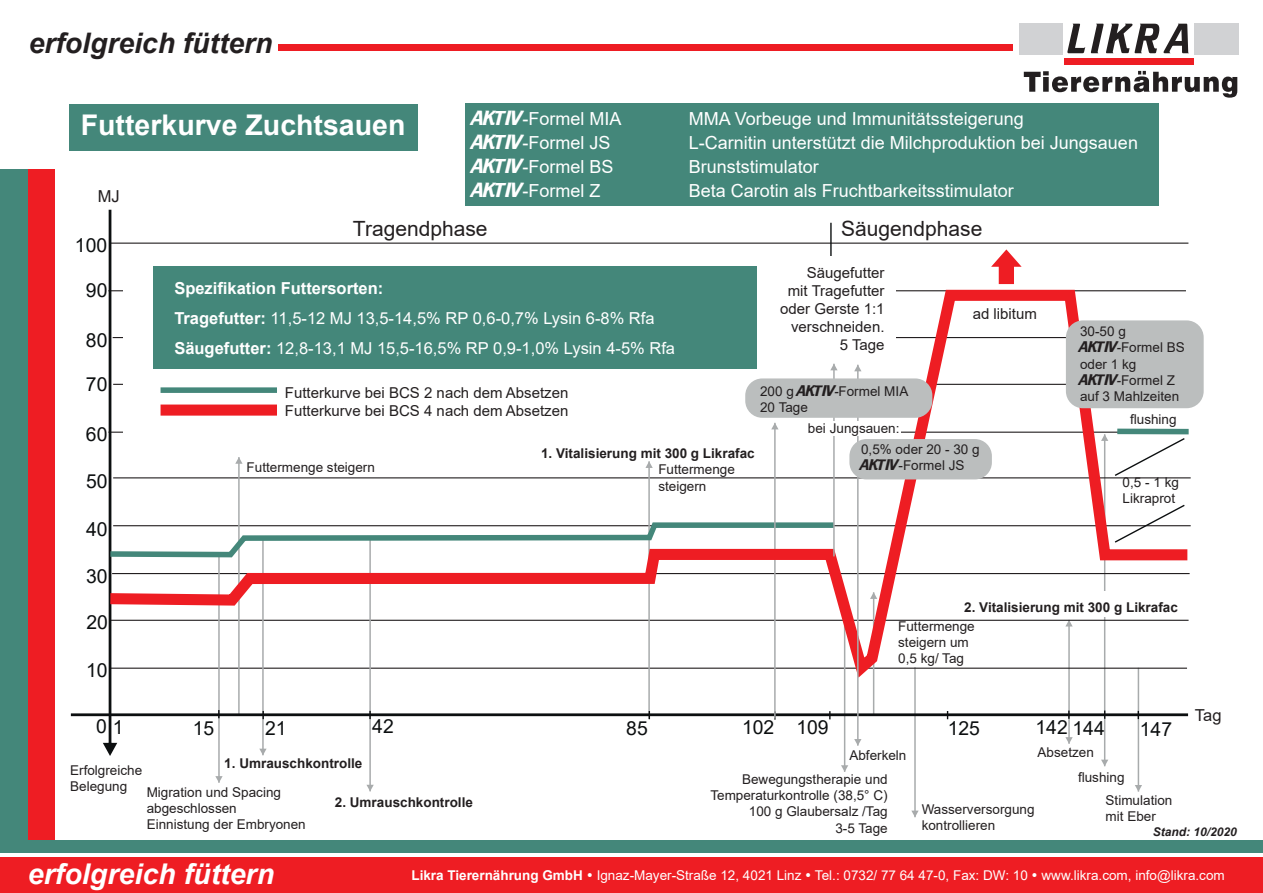
<style>
.page{position:relative;width:1263px;height:893px;background:#fff}
.page>*{position:absolute;margin:0;border:0;box-sizing:border-box;transform-origin:0 0}
.t1{font:italic 700 28.65px "Arial";color:#fff}
.t2{font:700 28.5px "Arial";color:#fff}
.t3{font:italic 700 28.35px "Arial";color:#231f20}
.t4{font:21px "Arial";color:#231f20}
.t5{font:19.35px "Arial";color:#0c0f10}
.t6{font:18px "Arial";color:#fff}
.t7{font:16.5px/30px "Arial";color:#fff}
.t8{font:16.5px "Arial";color:#231f20}
.t9{font:15px/18px "Arial";color:#231f20;text-align:right}
.t10{font:13.5px/16.2px "Arial";color:#231f20}
.t11{font:13.5px "Arial";color:#fff}
.t12{font:700 13.5px "Arial";color:#231f20}
.t13{font:italic 700 12px "Arial";color:#231f20}
.s1{font-family:"Crillee"}
.s2{font-weight:700}
</style>
<div class="page">
<div style="left:279px;top:44px;width:734px;height:6px;background:#ee1d23"></div>
<div style="left:0;top:857px;width:1263px;height:36px;background:#ee1d23"></div>
<div style="left:69px;top:104px;width:348px;height:47px;background:#44877a"></div>
<div style="left:466px;top:103px;width:693px;height:102px;background:#44877a"></div>
<div style="left:1019px;top:23px;width:43px;height:31px;background:#d1d2d4"></div>
<div style="left:1194px;top:23px;width:44px;height:31px;background:#d1d2d4"></div>
<svg style="left:1024px;top:71px;width:213px;height:27px"></svg>
<div style="left:1064px;top:59px;width:130px;height:6px;background:#ee1d23"></div>
<svg style="left:1067px;top:24px;width:122px;height:29px"></svg>
<hr style="left:1104px;top:434px;width:1px;height:332px;background:#a8abac">
<svg style="left:1101px;top:760px;width:7px;height:6px"></svg>
<hr style="left:1138px;top:668px;width:1px;height:124px;background:#a8abac">
<svg style="left:1135px;top:785px;width:7px;height:7px"></svg>
<hr style="left:1068px;top:620px;width:2px;height:124px;background:#a8abac">
<svg style="left:1065px;top:737px;width:8px;height:7px"></svg>
<hr style="left:914px;top:667px;width:2px;height:150px;background:#a8abac">
<hr style="left:111px;top:243px;width:1077px;height:1px;background:#231f20">
<svg style="left:911px;top:811px;width:8px;height:6px"></svg>
<hr style="left:844px;top:607px;width:1px;height:165px;background:#a8abac">
<svg style="left:841px;top:765px;width:7px;height:7px"></svg>
<hr style="left:873px;top:592px;width:1px;height:123px;background:#a8abac">
<hr style="left:369px;top:540px;width:2px;height:251px;background:#a8abac">
<svg style="left:366px;top:785px;width:8px;height:6px"></svg>
<hr style="left:218px;top:554px;width:2px;height:229px;background:#a8abac">
<svg style="left:215px;top:776px;width:8px;height:7px"></svg>
<hr style="left:71px;top:713px;width:1117px;height:3px;background:#0c0f10">
<svg style="left:839px;top:284px;width:359px;height:404px"></svg>
<div style="left:785px;top:273px;width:111px;height:89px;background:#fff"></div>
<svg style="left:103px;top:210px;width:736px;height:546px"></svg>
<hr style="left:857px;top:365px;width:1px;height:381px;background:#a8abac">
<svg style="left:854px;top:365px;width:7px;height:6px"></svg>
<svg style="left:854px;top:739px;width:7px;height:7px"></svg>
<div style="left:1117px;top:429px;width:72px;height:5px;background:#44877a"></div>
<svg style="left:1101px;top:434px;width:85px;height:110px"></svg>
<div style="left:826px;top:421px;width:75px;height:14px;background:#fff"></div>
<svg style="left:991px;top:249px;width:30px;height:35px"></svg>
<div style="left:0;top:169px;width:28px;height:680px;background:#44877a"></div>
<div style="left:28px;top:169px;width:27px;height:678px;background:#ee1d23"></div>
<div style="left:0;top:841px;width:1263px;height:12px;background:#44877a"></div>
<div style="left:1066px;top:320px;width:138px;height:88px;background:#bbbebe;border-radius:17px"></div>
<div style="left:745px;top:378px;width:187px;height:40px;background:#bbbebe;border-radius:17px"></div>
<div style="left:849px;top:439px;width:143px;height:40px;background:#bbbebe;border-radius:17px"></div>
<div style="left:1097px;top:592px;width:15px;height:25px;background:#fff"></div>
<div style="left:153px;top:267px;width:604px;height:102px;background:#44877a"></div>
<h3 class="t3" style="left:29px;top:25px;width:245px">erfolgreich füttern</h3>
<h2 class="t2" style="left:81px;top:104px;width:326px">Futterkurve Zuchtsauen</h2>
<h3 class="t6" style="left:473px;top:106px;width:150px"><span class="s1">AKTIV</span>-Formel MIA</h3>
<h3 class="t6" style="left:689px;top:106px;width:337px">MMA Vorbeuge und Immunitätssteigerung</h3>
<h3 class="t6" style="left:473px;top:130px;width:139px"><span class="s1">AKTIV</span>-Formel JS</h3>
<h3 class="t6" style="left:689px;top:130px;width:451px">L-Carnitin unterstützt die Milchproduktion bei Jungsauen</h3>
<h3 class="t6" style="left:473px;top:154px;width:142px"><span class="s1">AKTIV</span>-Formel BS</h3>
<h3 class="t6" style="left:689px;top:154px;width:132px">Brunststimulator</h3>
<h3 class="t6" style="left:473px;top:178px;width:129px"><span class="s1">AKTIV</span>-Formel Z</h3>
<h3 class="t6" style="left:689px;top:178px;width:327px">Beta Carotin als Fruchtbarkeitsstimulator</h3>
<h3 class="t4" style="left:353px;top:214px;width:136px">Tragendphase</h3>
<h3 class="t4" style="left:841px;top:214px;width:143px">Säugendphase</h3>
<p class="t8" style="left:98px;top:185px;width:23px">MJ</p>
<h3 class="t5" style="left:75px;top:231px;width:34px">100</h3>
<h3 class="t5" style="left:86px;top:277px;width:23px">90</h3>
<h3 class="t5" style="left:86px;top:327px;width:23px">80</h3>
<h3 class="t5" style="left:86px;top:371px;width:23px">70</h3>
<h3 class="t5" style="left:86px;top:421px;width:23px">60</h3>
<h3 class="t5" style="left:86px;top:468px;width:23px">50</h3>
<h3 class="t5" style="left:86px;top:515px;width:23px">40</h3>
<h3 class="t5" style="left:86px;top:563px;width:23px">30</h3>
<h3 class="t5" style="left:86px;top:609px;width:23px">20</h3>
<h3 class="t5" style="left:86px;top:657px;width:23px">10</h3>
<p class="t7" style="left:174px;top:273px;width:502px"><span class="s2">Spezifikation Futtersorten:<br>Tragefutter:</span> 11,5-12 MJ 13,5-14,5% RP 0,6-0,7% Lysin 6-8% Rfa<br><span class="s2">Säugefutter:</span> 12,8-13,1 MJ 15,5-16,5% RP 0,9-1,0% Lysin 4-5% Rfa</p>
<p class="t9" style="left:285px;top:383px;width:285px;text-align:left">Futterkurve bei BCS 2 nach dem Absetzen<br>Futterkurve bei BCS 4 nach dem Absetzen</p>
<p class="t9" style="left:780px;top:263px;width:106px">Säugefutter<br>mit Tragefutter oder Gerste 1:1 verschneiden.<br>5 Tage</p>
<p class="t10" style="left:760px;top:383px;width:150px">200 g <span class="s1">AKTIV-</span>Formel MIA<br>20 Tage</p>
<p class="t10" style="left:808px;top:420px;width:93px">bei Jungsauen:</p>
<p class="t9" style="left:973px;top:305px;width:66px">ad libitum</p>
<p class="t10" style="left:247px;top:459px;width:130px">Futtermenge steigern</p>
<p class="t12" style="left:541px;top:444px;width:215px">1. Vitalisierung mit 300 g Likrafac</p>
<p class="t10" style="left:658px;top:461px;width:78px">Futtermenge steigern</p>
<p class="t10" style="left:861px;top:441px;width:120px">0,5% oder 20 - 30 g<br><span class="s1">AKTIV</span>-Formel JS</p>
<p class="t10" style="left:1080px;top:323px;width:106px">30-50 g<br><span class="s1">AKTIV-</span>Formel BS oder 1 kg<br><span class="s1">AKTIV-</span>Formel Z auf 3 Mahlzeiten</p>
<p class="t10" style="left:1130px;top:411px;width:48px">flushing</p>
<p class="t10" style="left:1123px;top:474px;width:58px">0,5 - 1 kg<br>Likraprot</p>
<p class="t12" style="left:964px;top:597px;width:215px">2. Vitalisierung mit 300 g Likrafac</p>
<p class="t10" style="left:898px;top:618px;width:78px">Futtermenge steigern um<br>0,5 kg/ Tag</p>
<h3 class="t5" style="left:96px;top:714px;width:29px">0 1</h3>
<h3 class="t5" style="left:193px;top:715px;width:23px">15</h3>
<h3 class="t5" style="left:265px;top:715px;width:23px">21</h3>
<h3 class="t5" style="left:372px;top:713px;width:23px">42</h3>
<h3 class="t5" style="left:626px;top:714px;width:23px">85</h3>
<h3 class="t5" style="left:742px;top:714px;width:88px">102 109</h3>
<h3 class="t5" style="left:948px;top:715px;width:34px">125</h3>
<h3 class="t5" style="left:1035px;top:714px;width:71px">142 144</h3>
<h3 class="t5" style="left:1140px;top:716px;width:34px">147</h3>
<p class="t8" style="left:1195px;top:704px;width:28px">Tag</p>
<p class="t12" style="left:224px;top:753px;width:140px">1. Umrauschkontrolle</p>
<p class="t12" style="left:335px;top:793px;width:140px">2. Umrauschkontrolle</p>
<p class="t10" style="left:70px;top:762px;width:74px">Erfolgreiche<br>Belegung</p>
<p class="t10" style="left:147px;top:784px;width:161px">Migration und Spacing abgeschlossen<br>Einnistung der Embryonen</p>
<p class="t10" style="left:849px;top:747px;width:59px">Abferkeln</p>
<p class="t10" style="left:1037px;top:744px;width:58px">Absetzen</p>
<p class="t10" style="left:710px;top:771px;width:179px;text-align:right">Bewegungstherapie und<br>Temperaturkontrolle (38,5° C)<br>100 g Glaubersalz /Tag<br>3-5 Tage</p>
<p class="t10" style="left:922px;top:801px;width:114px">Wasserversorgung kontrollieren</p>
<p class="t10" style="left:1106px;top:765px;width:68px;line-height:23.4px;text-indent:-28px">flushing<br>Stimulation</p>
<p class="t10" style="left:1106px;top:808px;width:52px">mit Eber</p>
<p class="t13" style="left:1153px;top:824px;width:86px">Stand: 10/2020</p>
<h1 class="t1" style="left:28px;top:854px;width:248px">erfolgreich füttern</h1>
<p class="t11" style="left:411px;top:866px;width:815px"><span class="s2">Likra Tierernährung GmbH</span> • Ignaz-Mayer-Straße 12, 4021 Linz • Tel.: 0732/ 77 64 47-0, Fax: DW: 10 • www.likra.com, info@likra.com</p>
</div>
